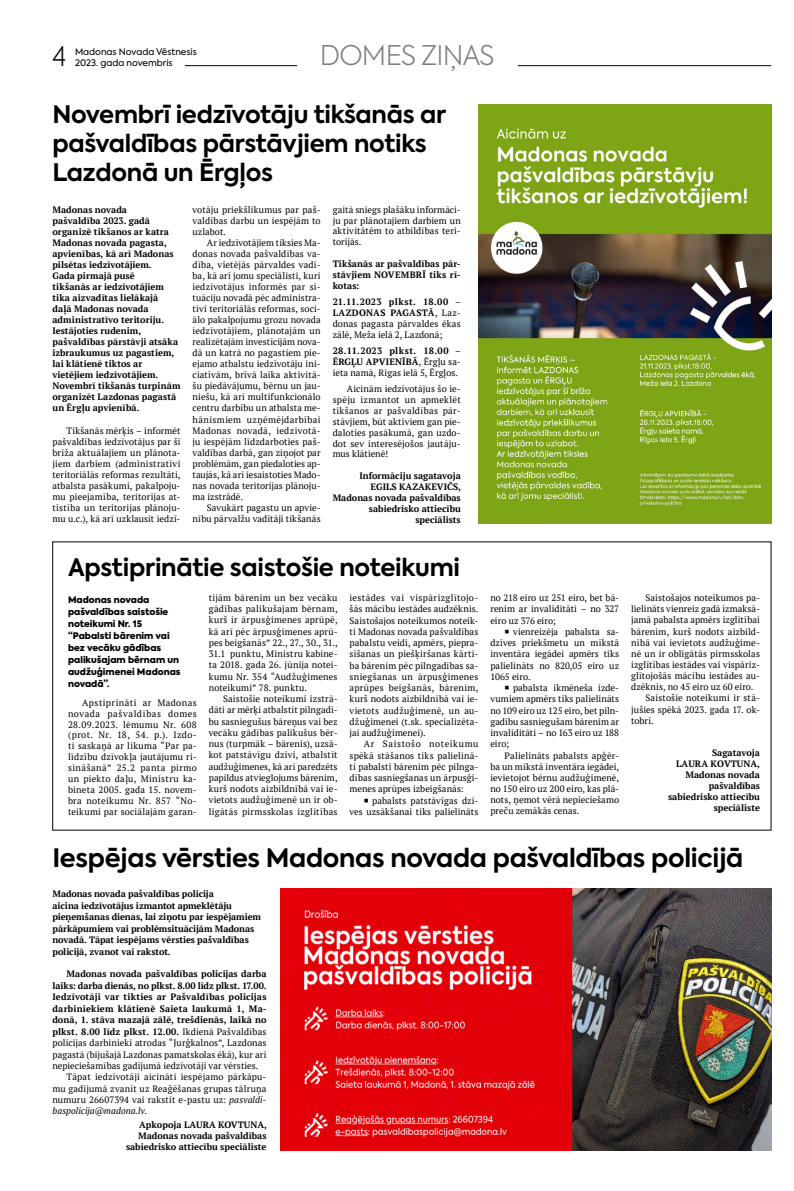
<style>
.page{position:relative;width:794px;height:1191px;background:#fff}
.page>*{position:absolute;margin:0;border:0;box-sizing:border-box;transform-origin:0 0}
.t1{font:300 27px "Axiforma";letter-spacing:-.025em;color:#827e7b}
.t2{font:300 27px "Axiforma";color:#000;scale:.9 1}
.t3{font:700 25.3px "Axiforma";letter-spacing:-.01em;color:#000}
.t4{font:700 24px/28.8px "Axiforma";letter-spacing:-.01em;color:#000}
.t5{font:9.2px/11.2px "PT Serif";letter-spacing:.015em;color:#000;text-align:justify}
.t6{font:700 9.2px/11px "PT Serif";color:#000;text-align:right}
.t7{font:700 9.2px "PT Serif";letter-spacing:.025em;color:#000}
.t8{font:italic 9.2px "PT Serif";color:#000}
.t9{font:900 9px/11.9px "Axiforma";color:#000}
.t10{font:9px/11px "Axiforma";color:#000}
.s1{font-weight:700}
.s2{font-weight:400}
.s3{font-style:italic}
</style>
<div class="page">
<hr style="left:185px;top:65px;width:586px;height:1px;background:#000">
<div style="left:297px;top:30px;width:220px;height:50px;background:#fff"></div>
<img style="left:478px;top:104px;width:293px;height:419px">
<img style="left:281px;top:889px;width:490px;height:261px">
<h1 class="t2" style="left:52px;top:39px;width:17px">4</h1>
<h1 class="t1" style="left:320px;top:38px;width:176px">DOMES ZIŅAS</h1>
<p class="t10" style="left:75px;top:47px;width:123px">Madonas Novada Vēstnesis<br>2023. gada novembris</p>
<h3 class="t4" style="left:52px;top:100px;width:395px">Novembrī iedzīvotāju tikšanās ar pašvaldības pārstāvjiem notiks<br>Lazdonā un Ērgļos</h3>
<p class="t6" style="left:52px;top:204px;width:130px;text-align:left">Madonas novada<br>pašvaldība 2023. gadā organizē tikšanos ar katra<br>Madonas novada pagasta, apvienības, kā arī Madonas pilsētas iedzīvotājiem.<br>Gada pirmajā pusē<br>tikšanās ar iedzīvotājiem tika aizvadītas lielākajā<br>daļā Madonas novada administratīvo teritoriju.<br>Iestājoties rudenim, pašvaldības pārstāvji atsāka izbraukumus uz pagastiem, lai klātienē tiktos ar vietējiem iedzīvotājiem.<br>Novembrī tikšanās turpinām organizēt Lazdonas pagastā un Ērgļu apvienībā.</p>
<p class="t5" style="left:52px;top:425px;width:130px;text-indent:14px">Tikšanās mērķis – informēt pašvaldības iedzīvotājus par šī brīža aktuālajiem un plānota&shy;jiem darbiem (administratīvi teritoriālās reformas rezultāti, atbalsta pasākumi, pakalpoju&shy;mu pieejamība, teritorijas at&shy;tīstība un teritorijas plānoju&shy;mu u.c.), kā arī uzklausīt iedzī-</p>
<p class="t5" style="left:333px;top:204px;width:130px;line-height:10.8px">gaitā sniegs plašāku informāci&shy;ju par plānotajiem darbiem un aktivitātēm to atbildības teri&shy;torijās.</p>
<p class="t6" style="left:333px;top:258px;width:130px;text-align:justify">Tikšanās ar pašvaldības pār&shy;stāvjiem NOVEMBRĪ tiks rī&shy;kotas:</p>
<p class="t5" style="left:333px;top:296px;width:130px;line-height:10.8px"><span class="s1">21.11.2023 plkst. 18.00</span> – <span class="s1">LAZDONAS PAGASTĀ</span>, Laz&shy;donas pagasta pārvaldes ēkas zālē, Meža ielā 2, Lazdonā;</p>
<p class="t5" style="left:333px;top:345px;width:130px;line-height:10.8px"><span class="s1">28.11.2023 plkst. 18.00</span> – <span class="s1">ĒRGĻU APVIENĪBĀ</span>, Ērgļu sa&shy;ieta namā, Rīgas ielā 5, Ērgļos.</p>
<p class="t5" style="left:333px;top:383px;width:130px;line-height:10.8px;text-indent:14px">Aicinām iedzīvotājus šo ie&shy;spēju izmantot un apmeklēt tikšanos ar pašvaldības pār&shy;stāvjiem, būt aktīviem gan pie&shy;daloties pasākumā, gan uzdo&shy;dot sev interesējošos jautāju&shy;mus klātienē!</p>
<p class="t6" style="left:333px;top:470px;width:130px">Informāciju sagatavoja<br>EGILS KAZAKEVIČS,<br>Madonas novada pašvaldības sabiedrisko attiecību speciālists</p>
<p class="t5" style="left:193px;top:204px;width:130px">votāju priekšlikumus par paš&shy;valdības darbu un iespējām to uzlabot.</p>
<p class="t5" style="left:192px;top:237px;width:130px;text-indent:14px">Ar iedzīvotājiem tiksies Ma&shy;donas novada pašvaldības va&shy;dība, vietējās pārvaldes vadī&shy;ba, kā arī jomu speciālisti, kuri iedzīvotājus informēs par si&shy;tuāciju novadā pēc administra&shy;tīvi teritoriālās reformas, soci&shy;ālo pakalpojumu grozu novada iedzīvotājiem, plānotajām un realizētajām investīcijām nova&shy;dā un katrā no pagastiem pie&shy;ejamo atbalstu iedzīvotāju ini&shy;ciatīvām, brīvā laika aktivitā&shy;šu piedāvājumu, bērnu un jau&shy;niešu, kā arī multifunkcionālo centru darbību un atbalsta me&shy;hānismiem uzņēmējdarbībai Madonas novadā, iedzīvotā&shy;ju iespējām līdzdarboties paš&shy;valdības darbā, gan ziņojot par problēmām, gan piedaloties ap&shy;taujās, kā arī iesaistoties Mado&shy;nas novada teritorijas plānoju&shy;ma izstrādē.</p>
<p class="t5" style="left:193px;top:502px;width:130px;text-align:right">Savukārt pagastu un apvie&shy;nību pārvalžu vadītāji tikšanās</p>
<h3 class="t4" style="left:68px;top:553px;width:393px">Apstiprinātie saistošie noteikumi</h3>
<p class="t9" style="left:68px;top:594px;width:114px">Madonas novada pašvaldības saistošie noteikumi Nr. 15 “Pabalsti bārenim vai bez vecāku gādības palikušajam bērnam un audžuģimenei Madonas novadā”.</p>
<p class="t5" style="left:68px;top:697px;width:130px;line-height:10.9px;text-indent:14px">Apstiprināti ar Madonas novada pašvaldības domes 28.09.2023. lēmumu Nr. 608 (prot. Nr. 18, 54. p.). Izdo&shy;ti saskaņā ar likuma “Par pa&shy;līdzību dzīvokļa jautājumu ri&shy;sināšanā” 25.2 panta pirmo un piekto daļu, Ministru ka&shy;bineta 2005. gada 15. novem&shy;bra noteikumu Nr. 857 “No&shy;teikumi par sociālajām garan-</p>
<p class="t5" style="left:209px;top:592px;width:130px">tijām bārenim un bez vecāku gādības palikušajam bērnam, kurš ir ārpusģimenes aprūpē, kā arī pēc ārpusģimenes aprū&shy;pes beigšanās” 22., 27., 30., 31., 31.1 punktu, Ministru kabine&shy;ta 2018. gada 26. jūnija notei&shy;kumu Nr. 354 “Audžuģimenes noteikumi” 78. punktu.</p>
<p class="t5" style="left:209px;top:693px;width:130px;text-indent:14px">Saistošie noteikumi izstrā&shy;dāti ar mērķi atbalstīt pilngadī&shy;bu sasniegušus bāreņus vai bez vecāku gādības palikušus bēr&shy;nus (turpmāk – bārenis), uzsā&shy;kot patstāvīgu dzīvi, atbalstīt audžuģimenes, kā arī paredzēts papildus atvieglojums bārenim, kurš nodots aizbildnībā vai ie&shy;vietots audžuģimenē un ir ob&shy;ligātās pirmsskolas izglītības</p>
<p class="t5" style="left:349px;top:592px;width:130px">iestādes vai vispārizglītojo&shy;šās mācību iestādes audzēknis.<br>Saistošajos noteikumos noteik&shy;ti Madonas novada pašvaldības pabalstu veidi, apmērs, piepra&shy;sīšanas un piešķiršanas kārtī&shy;ba bārenim pēc pilngadības sa&shy;sniegšanas un ārpusģimenes aprūpes beigšanās, bārenim, kurš nodots aizbildnībā vai ie&shy;vietots audžuģimenē, un au&shy;džuģimenei (t.sk. specializēta&shy;jai audžuģimenei).</p>
<p class="t5" style="left:349px;top:738px;width:130px;text-indent:14px">Ar Saistošo noteikumu spēkā stāšanos tiks palielinā&shy;ti pabalsti bārenim pēc pilnga&shy;dības sasniegšanas un ārpusģi&shy;menes aprūpes izbeigšanās:</p>
<p class="t5" style="left:350px;top:794px;width:130px;text-align:right">pabalsts patstāvīgas dzī-<br>ves uzsākšanai tiks palielināts</p>
<p class="t5" style="left:490px;top:592px;width:130px">no 218 eiro uz 251 eiro, bet bā&shy;renim ar invaliditāti – no 327 eiro uz 376 eiro;</p>
<p class="t5" style="left:490px;top:626px;width:130px;text-indent:23px">vienreizēja pabalsta sa&shy;dzīves priekšmetu un mīkstā inventāra iegādei apmērs tiks palielināts no 820,05 eiro uz 1065 eiro.</p>
<p class="t5" style="left:490px;top:682px;width:130px;text-indent:23px">pabalsta ikmēneša izde&shy;vumiem apmērs tiks palielināts no 109 eiro uz 125 eiro, bet piln&shy;gadību sasniegušam bārenim ar invaliditāti – no 163 eiro uz 188 eiro;</p>
<p class="t5" style="left:490px;top:749px;width:130px;text-indent:14px">Palielināts pabalsts apģēr&shy;ba un mīkstā inventāra iegādei, ievietojot bērnu audžuģimenē, no 150 eiro uz 200 eiro, kas plā&shy;nots, ņemot vērā nepieciešamo preču zemākās cenas.</p>
<p class="t5" style="left:645px;top:592px;width:116px">Saistošajos noteikumos pa-</p>
<p class="t5" style="left:631px;top:603px;width:130px">lielināts vienreiz gadā izmaksā-</p>
<p class="t5" style="left:631px;top:614px;width:130px">jamā pabalsta apmērs izglītībai</p>
<p class="t5" style="left:631px;top:625px;width:130px">bārenim, kurš nodots aizbild-</p>
<p class="t5" style="left:631px;top:637px;width:130px">nībā vai ievietots audžuģime-</p>
<p class="t5" style="left:631px;top:648px;width:130px">nē un ir obligātās pirmsskolas</p>
<p class="t5" style="left:631px;top:659px;width:130px">izglītības iestādes vai vispāriz-</p>
<p class="t5" style="left:631px;top:670px;width:130px">glītojošās mācību iestādes au-</p>
<p class="t5" style="left:631px;top:681px;width:124px">dzēknis, no 45 eiro uz 60 eiro.</p>
<p class="t5" style="left:645px;top:692px;width:116px">Saistošie noteikumi ir stā-</p>
<p class="t5" style="left:631px;top:703px;width:130px">jušies spēkā 2023. gada 17. ok-</p>
<p class="t5" style="left:631px;top:715px;width:24px">tobrī.</p>
<p class="t6" style="left:668px;top:747px;width:93px">Sagatavoja<br>LAURA KOVTUNA,<br>Madonas novada pašvaldības sabiedrisko attiecību speciāliste</p>
<h2 class="t3" style="left:52px;top:840px;width:692px">Iespējas vērsties Madonas novada pašvaldības policijā</h2>
<p class="t6" style="left:52px;top:888px;width:210px;line-height:11.4px;text-align:left">Madonas novada pašvaldības policija<br>aicina iedzīvotājus izmantot apmeklētāju pieņemšanas dienas, lai ziņotu par iespējamiem pārkāpumiem vai problēmsituācijām Madonas novadā. Tāpat iespējams vērsties pašvaldības policijā, zvanot vai rakstot.</p>
<p class="t6" style="left:67px;top:968px;width:201px">Madonas novada pašvaldības policijas darba</p>
<p class="t6" style="left:52px;top:980px;width:216px">laiks: darba dienās, no plkst. 8.00 līdz plkst. 17.00.</p>
<p class="t7" style="left:52px;top:991px;width:216px">Iedzīvotāji var tikties ar Pašvaldības policijas</p>
<p class="t7" style="left:52px;top:1002px;width:216px">darbiniekiem klātienē Saieta laukumā 1, Ma-</p>
<p class="t6" style="left:52px;top:1014px;width:216px">donā, 1. stāva mazajā zālē, trešdienās, laikā no</p>
<p class="t7" style="left:52px;top:1025px;width:216px">plkst. 8.00 līdz plkst. 12.00. <span class="s2">Ikdienā Pašvaldības</span></p>
<p class="t5" style="left:52px;top:1037px;width:216px">policijas darbinieki atrodas “Jurģkalnos”, Lazdonas</p>
<p class="t5" style="left:52px;top:1048px;width:216px">pagastā (bijušajā Lazdonas pamatskolas ēkā), kur arī</p>
<p class="t5" style="left:52px;top:1060px;width:207px">nepieciešamības gadījumā iedzīvotāji var vērsties.</p>
<p class="t5" style="left:67px;top:1071px;width:201px">Tāpat iedzīvotāji aicināti iespējamo pārkāpu-</p>
<p class="t5" style="left:52px;top:1082px;width:216px">mu gadījumā zvanīt uz Reaģēšanas grupas tālruņa</p>
<p class="t5" style="left:52px;top:1094px;width:216px">numuru 26607394 vai rakstīt e-pastu uz: <span class="s3">pasvaldi-</span></p>
<p class="t8" style="left:52px;top:1105px;width:96px">baspolicija@madona.lv.</p>
<p class="t6" style="left:126px;top:1119px;width:142px">Apkopoja LAURA KOVTUNA,<br>Madonas novada pašvaldības sabiedrisko attiecību speciāliste</p>
</div>
